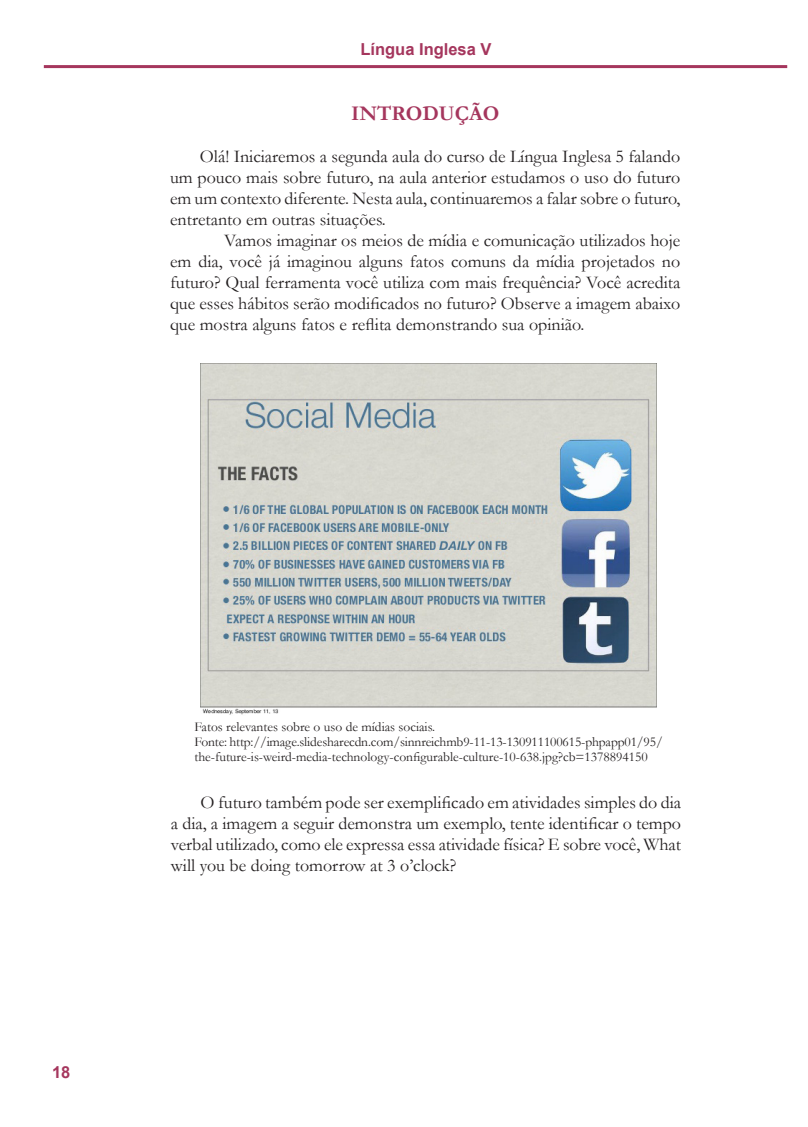
<style>
.page{position:relative;width:808px;height:1127px;background:#fff}
.page>*{position:absolute;margin:0;border:0;box-sizing:border-box;transform-origin:0 0}
.A_-_Entretitulos{font:700 21px "Garamond";color:#a5365d}
.A_-_Texto{font:18px/21px "Garamond";color:#231f20;text-align:justify}
.t1{font:700 16.5px "Arial";color:#a5365d}
.A_-_Legenda{font:13.5px/15px "Garamond";color:#231f20}
</style>
<div class="page">
<hr style="left:44px;top:65px;width:743px;height:3px;background:#a5365d">
<img style="left:200px;top:364px;width:457px;height:351px">
<p class="t1" style="left:360px;top:38px;width:133px">Língua Inglesa V</p>
<p class="A_-_Entretitulos" style="left:351px;top:99px;width:150px">INTRODUÇÃO</p>
<p class="A_-_Texto" style="left:170px;top:145px;width:512px;text-indent:30px">Olá! Iniciaremos a segunda aula do curso de Língua Inglesa 5 falando um pouco mais sobre futuro, na aula anterior estudamos o uso do futuro em um contexto diferente. Nesta aula, continuaremos a falar sobre o futuro, entretanto em outras situações.</p>
<p class="A_-_Texto" style="left:170px;top:229px;width:512px;text-indent:54px">Vamos imaginar os meios de mídia e comunicação utilizados hoje em dia, você já imaginou alguns fatos comuns da mídia projetados no futuro? Qual ferramenta você utiliza com mais frequência? Você acredita que esses hábitos serão modificados no futuro? Observe a imagem abaixo que mostra alguns fatos e reflita demonstrando sua opinião.</p>
<p class="t1" style="left:52px;top:1061px;width:20px">18</p>
<p class="A_-_Legenda" style="left:194px;top:718px;width:242px">Fatos relevantes sobre o uso de mídias sociais.</p>
<p class="A_-_Legenda" style="left:194px;top:733px;width:470px">Fonte: http://image.slidesharecdn.com/sinnreichmb9-11-13-130911100615-phpapp01/95/ the-future-is-weird-media-technology-configurable-culture-10-638.jpg?cb=1378894150</p>
<p class="A_-_Texto" style="left:171px;top:791px;width:512px;text-indent:30px">O futuro também pode ser exemplificado em atividades simples do dia a dia, a imagem a seguir demonstra um exemplo, tente identificar o tempo verbal utilizado, como ele expressa essa atividade física? E sobre você, What will you be doing tomorrow at 3 o’clock?</p>
</div>
